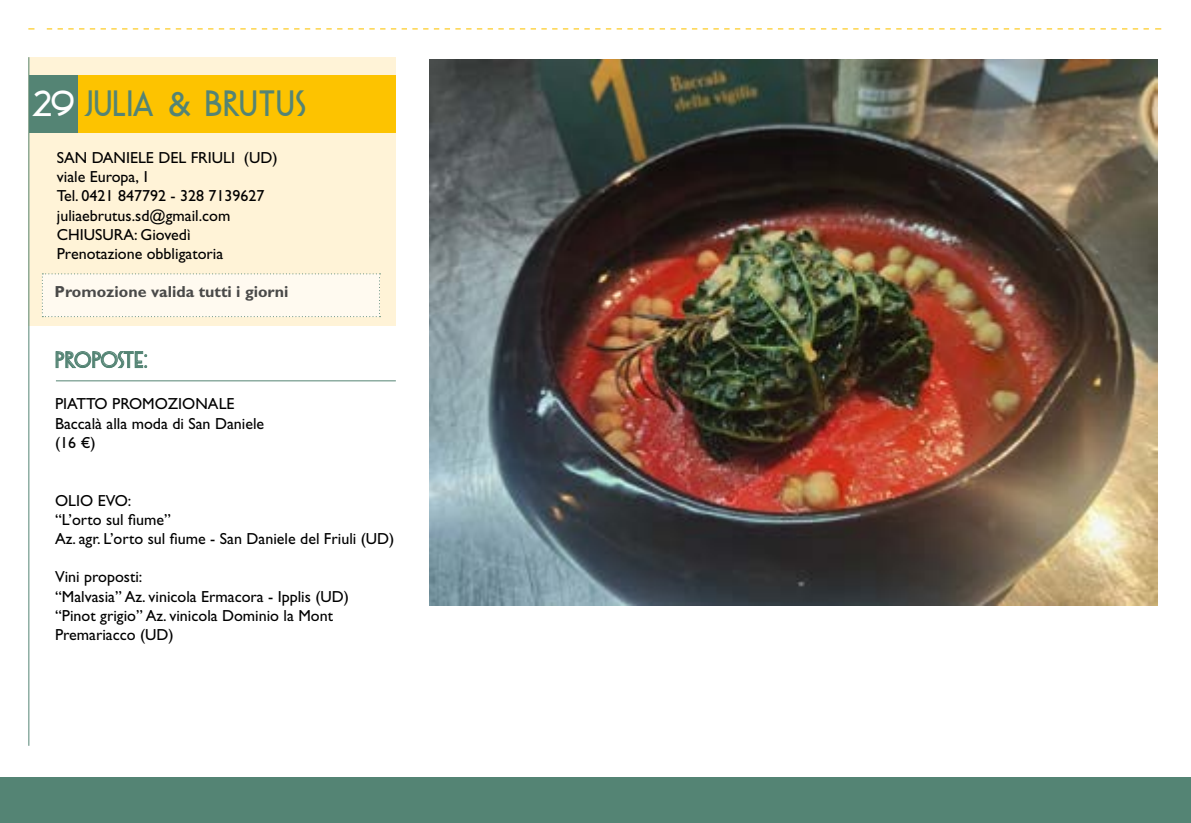
<style>
.page{position:relative;width:1191px;height:823px;background:#fff}
.page>*{position:absolute;margin:0;border:0;box-sizing:border-box;transform-origin:0 0}
.t1{font:32px "DK Otago";color:#548474}
.t2{font:20px "DK Otago";letter-spacing:-.05em;color:#548474}
.t3{font:16px/19.2px "Gill Sans Std";color:#000}
.t4{font:700 16px "Gill Sans Std";color:#4a4a49}
.s1{color:#fff}
.s2{font-family:"ITC Avant Garde Std";font-weight:500}
</style>
<div class="page">
<div style="left:29px;top:57px;width:367px;height:268px;background:#fff3d7"></div>
<svg style="left:47px;top:28px;width:1102px;height:1px"></svg>
<div style="left:30px;top:76px;width:366px;height:57px;background:#fdc300"></div>
<svg style="left:56px;top:351px;width:91px;height:17px"></svg>
<div style="left:42px;top:273px;width:338px;height:44px;background:#fffaf0"></div>
<div style="left:0;top:777px;width:1191px;height:45px;background:#548474"></div>
<hr style="left:56px;top:380px;width:340px;height:1px;background:#548474">
<hr style="left:28px;top:57px;width:1px;height:688px;background:#548474">
<div style="left:29px;top:76px;width:48px;height:57px;background:#548474"></div>
<img style="left:429px;top:59px;width:728px;height:546px">
<h1 class="t1" style="left:31px;top:83px;width:278px"><span class="s1">29</span> JulIA <span class="s2">&amp;</span> BRUTUS</h1>
<p class="t3" style="left:57px;top:148px;width:222px">SAN DANIELE DEL FRIULI (UD) viale Europa, 1<br>Tel. 0421 847792 - 328 7139627 juliaebrutus.sd@gmail.com<br>CHIUSURA: Giovedì<br>Prenotazione obbligatoria</p>
<p class="t4" style="left:55px;top:282px;width:235px">Promozione valida tutti i giorni</p>
<p class="t2" style="left:55px;top:347px;width:94px">PROPOSTE:</p>
<p class="t3" style="left:55px;top:394px;width:211px">PIATTO PROMOZIONALE<br>Baccalà alla moda di San Daniele (16 €)</p>
<p class="t3" style="left:55px;top:490px;width:341px">OLIO EVO:<br>“L’orto sul fiume”<br>Az. agr. L’orto sul fiume - San Daniele del Friuli (UD)</p>
<p class="t3" style="left:55px;top:567px;width:295px">Vini proposti:<br>“Malvasia” Az. vinicola Ermacora - Ipplis (UD) “Pinot grigio” Az. vinicola Dominio la Mont<br>Premariacco (UD)</p>
</div>
